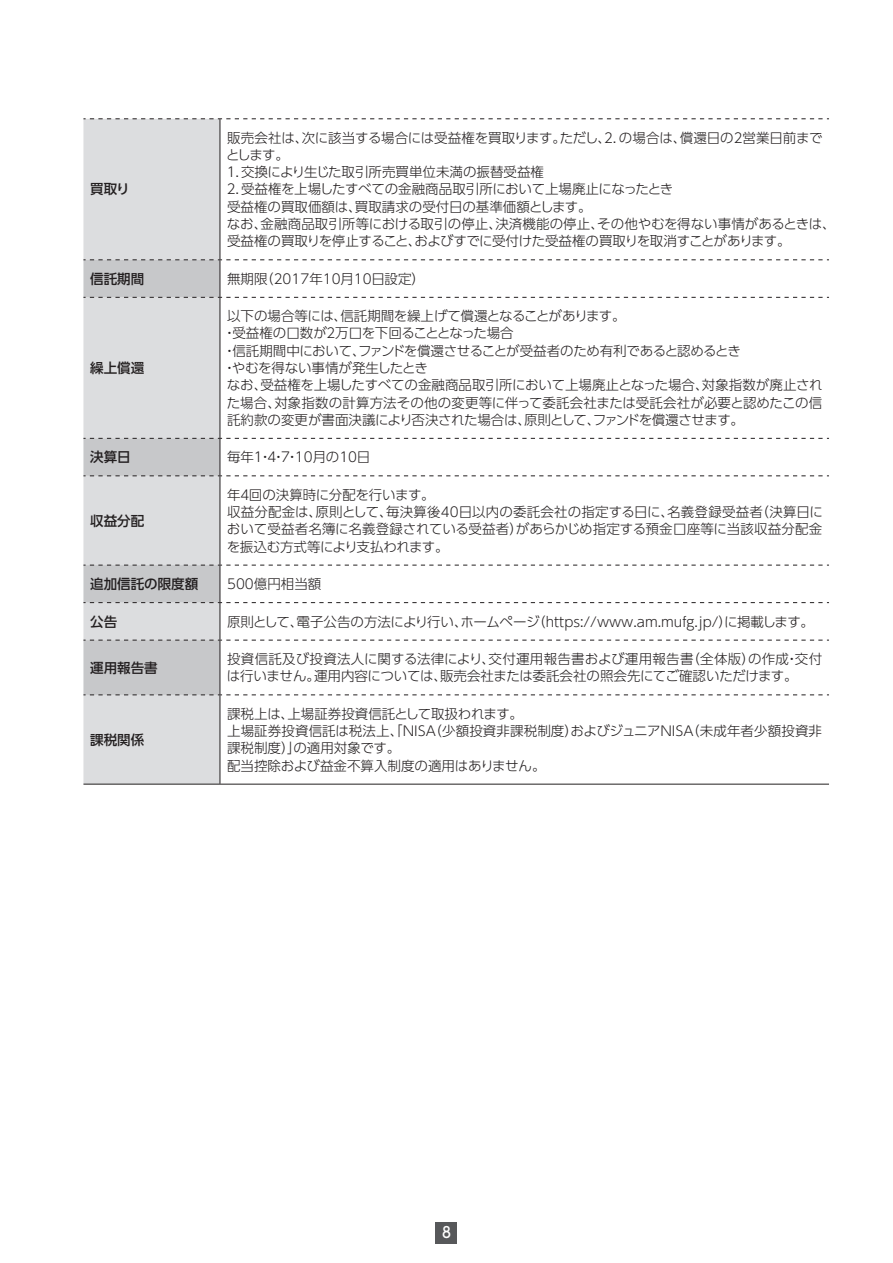
<style>
.page{position:relative;width:893px;height:1263px;background:#fff}
.page>*{position:absolute;margin:0;border:0;box-sizing:border-box;transform-origin:0 0}
.t1{font:500 15px "UD Shin Go Pro";color:#fff;scale:.9 1}
.t2{font:300 13.5px/17.2px "UD Shin Go Pro";color:#231f20}
.t3{font:300 13.5px "UD Shin Go Pro";letter-spacing:-.03em;color:#231f20}
.t4{font:300 13.5px "UD Shin Go Pro";letter-spacing:-.025em;color:#231f20}
.t5{font:500 13.5px "UD Shin Go Pro";color:#231f20}
.t6{font:300 13.5px "UD Shin Go Pro";letter-spacing:-.02em;color:#231f20}
</style>
<div class="page">
<div style="left:436px;top:1222px;width:21px;height:21px;background:#57585a"></div>
<div style="left:83px;top:119px;width:137px;height:665px;background:#dcdddf"></div>
<svg style="left:83px;top:260px;width:137px;height:434px;background:#d3d4d6"></svg>
<hr style="left:220px;top:119px;width:1px;height:140px;background:#231f20">
<hr style="left:220px;top:260px;width:1px;height:37px;background:#231f20">
<hr style="left:220px;top:298px;width:1px;height:140px;background:#231f20">
<hr style="left:220px;top:439px;width:1px;height:36px;background:#231f20">
<hr style="left:220px;top:476px;width:1px;height:89px;background:#231f20">
<hr style="left:220px;top:565px;width:1px;height:37px;background:#231f20">
<hr style="left:220px;top:603px;width:1px;height:37px;background:#231f20">
<hr style="left:220px;top:640px;width:1px;height:54px;background:#231f20">
<hr style="left:220px;top:695px;width:1px;height:89px;background:#231f20">
<hr style="left:83px;top:784px;width:137px;height:1px;background:#231f20">
<hr style="left:220px;top:784px;width:609px;height:1px;background:#231f20">
<svg style="left:83px;top:118px;width:746px;height:1px"></svg>
<svg style="left:83px;top:259px;width:746px;height:1px"></svg>
<svg style="left:83px;top:297px;width:746px;height:1px"></svg>
<svg style="left:83px;top:438px;width:746px;height:1px"></svg>
<svg style="left:83px;top:475px;width:746px;height:1px"></svg>
<svg style="left:83px;top:565px;width:746px;height:1px"></svg>
<svg style="left:83px;top:602px;width:746px;height:1px"></svg>
<svg style="left:83px;top:640px;width:746px;height:1px"></svg>
<svg style="left:83px;top:694px;width:746px;height:1px"></svg>
<p class="t5" style="left:90px;top:178px;width:41px">買取り</p>
<p class="t2" style="left:225px;top:128px;width:613px">販売会社は、次に該当する場合には受益権を買取ります。ただし、２．の場合は、償還日の２営業日前までとします。<br>１．交換により生じた取引所売買単位未満の振替受益権<br>２．受益権を上場したすべての金融商品取引所において上場廃止になったとき<br>受益権の買取価額は、買取請求の受付日の基準価額とします。<br>なお、金融商品取引所等における取引の停止、決済機能の停止、その他やむを得ない事情があるときは、受益権の買取りを停止すること、およびすでに受付けた受益権の買取りを取消すことがあります。</p>
<p class="t5" style="left:90px;top:268px;width:55px">信託期間</p>
<p class="t2" style="left:227px;top:269px;width:200px">無期限（2017年10月10日設定）</p>
<p class="t5" style="left:90px;top:357px;width:55px">繰上償還</p>
<p class="t6" style="left:227px;top:305px;width:400px">以下の場合等には、信託期間を繰上げて償還となることがあります。</p>
<p class="t3" style="left:223px;top:322px;width:292px">・受益権の口数が２万口を下回ることとなった場合</p>
<p class="t3" style="left:223px;top:340px;width:519px">・信託期間中において、ファンドを償還させることが受益者のため有利であると認めるとき</p>
<p class="t2" style="left:223px;top:359px;width:206px">・やむを得ない事情が発生したとき</p>
<p class="t2" style="left:227px;top:376px;width:597px">なお、受益権を上場したすべての金融商品取引所において上場廃止となった場合、対象指数が廃止され</p>
<p class="t2" style="left:227px;top:393px;width:597px">た場合、対象指数の計算方法その他の変更等に伴って委託会社または受託会社が必要と認めたこの信</p>
<p class="t4" style="left:227px;top:409px;width:518px">託約款の変更が書面決議により否決された場合は、原則として、ファンドを償還させます。</p>
<p class="t5" style="left:90px;top:446px;width:42px">決算日</p>
<p class="t2" style="left:227px;top:448px;width:145px">毎年１・４・７・10月の10日</p>
<p class="t5" style="left:90px;top:510px;width:55px">収益分配</p>
<p class="t2" style="left:227px;top:485px;width:598px">年４回の決算時に分配を行います。<br>収益分配金は、原則として、毎決算後40日以内の委託会社の指定する日に、名義登録受益者（決算日において受益者名簿に名義登録されている受益者）があらかじめ指定する預金口座等に当該収益分配金を振込む方式等により支払われます。</p>
<p class="t5" style="left:90px;top:573px;width:110px">追加信託の限度額</p>
<p class="t2" style="left:227px;top:575px;width:96px">500億円相当額</p>
<p class="t5" style="left:90px;top:610px;width:28px">公告</p>
<p class="t2" style="left:227px;top:612px;width:588px">原則として、電子公告の方法により行い、ホームページ（https://www.am.mufg.jp/）に掲載します。</p>
<p class="t5" style="left:90px;top:657px;width:69px">運用報告書</p>
<p class="t2" style="left:227px;top:650px;width:597px">投資信託及び投資法人に関する法律により、交付運用報告書および運用報告書（全体版）の作成・交付は行いません。運用内容については、販売会社または委託会社の照会先にてご確認いただけます。</p>
<p class="t5" style="left:90px;top:729px;width:55px">課税関係</p>
<p class="t2" style="left:227px;top:704px;width:596px">課税上は、上場証券投資信託として取扱われます。<br>上場証券投資信託は税法上、「ＮＩＳＡ（少額投資非課税制度）およびジュニアＮＩＳＡ（未成年者少額投資非課税制度）」の適用対象です。<br>配当控除および益金不算入制度の適用はありません。</p>
<p class="t1" style="left:442px;top:1220px;width:11px">8</p>
</div>
